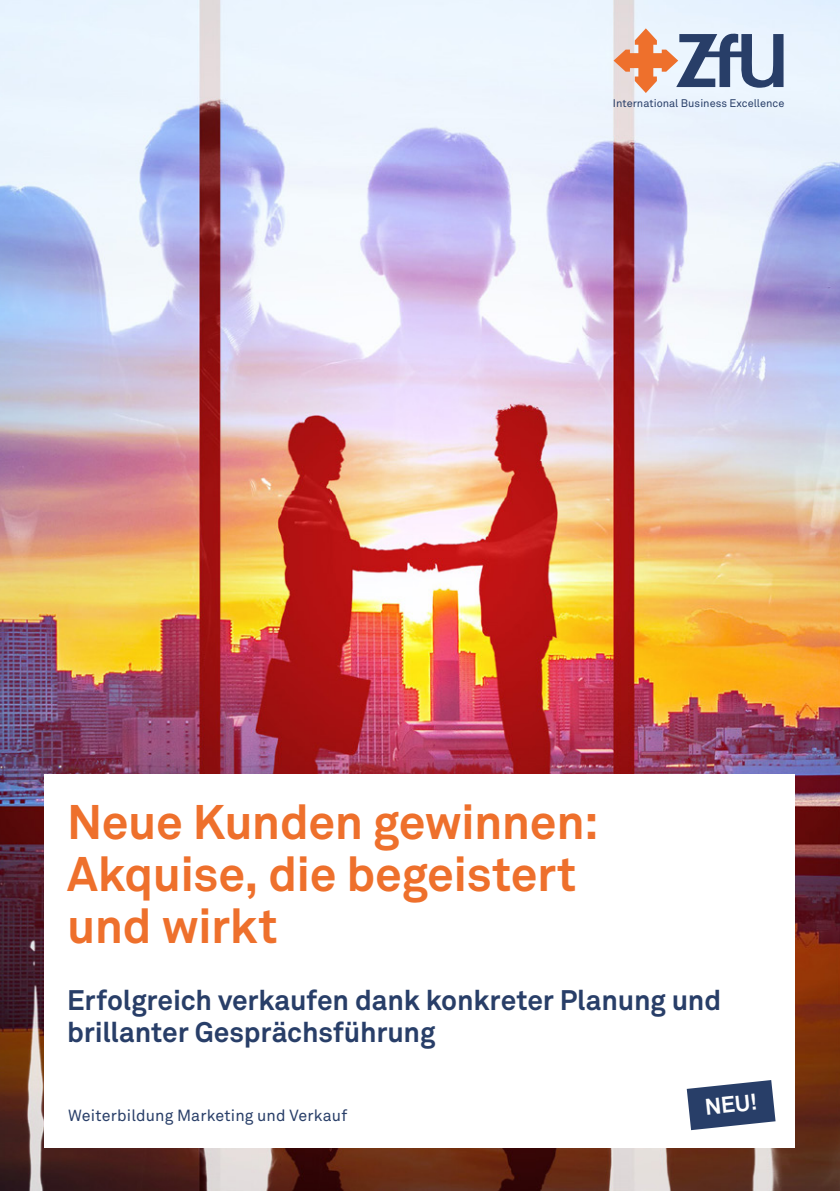
<style>
.page{position:relative;width:840px;height:1191px;background:#fff}
.page>*{position:absolute;margin:0;border:0;box-sizing:border-box;transform-origin:0 0}
.t1{font:700 48px/52px "Akkurat Office";letter-spacing:-.01em;color:#ee702c}
.t2{font:700 28px/32px "Akkurat Office";letter-spacing:-.005em;color:#283e68}
.t3{font:700 22.6px "Akkurat Office";color:#fff}
.t4{font:16px "Akkurat Office";letter-spacing:.01em;color:#283e68}
.t5{font:11px "Akkurat Office";color:#283e68}
</style>
<div class="page">
<img style="left:0;top:0;width:839px;height:1191px">
<svg style="left:613px;top:28px;width:170px;height:65px;background:#b5acb2"></svg>
<div style="left:44px;top:774px;width:750px;height:373px;background:#fff"></div>
<svg style="left:686px;top:1080px;width:89px;height:50px"></svg>
<p class="t5" style="left:612px;top:96px;width:173px">International Business Excellence</p>
<h1 class="t1" style="left:67px;top:796px;width:533px">Neue Kunden gewinnen:<br>Akquise, die begeistert und wirkt</h1>
<p class="t2" style="left:67px;top:984px;width:655px">Erfolgreich verkaufen dank konkreter Planung und brillanter Gesprächsführung</p>
<p class="t4" style="left:68px;top:1106px;width:280px">Weiterbildung Marketing und Verkauf</p>
<p class="t3" style="left:703px;top:1092px;width:54px;rotate:-6deg">NEU!</p>
</div>
